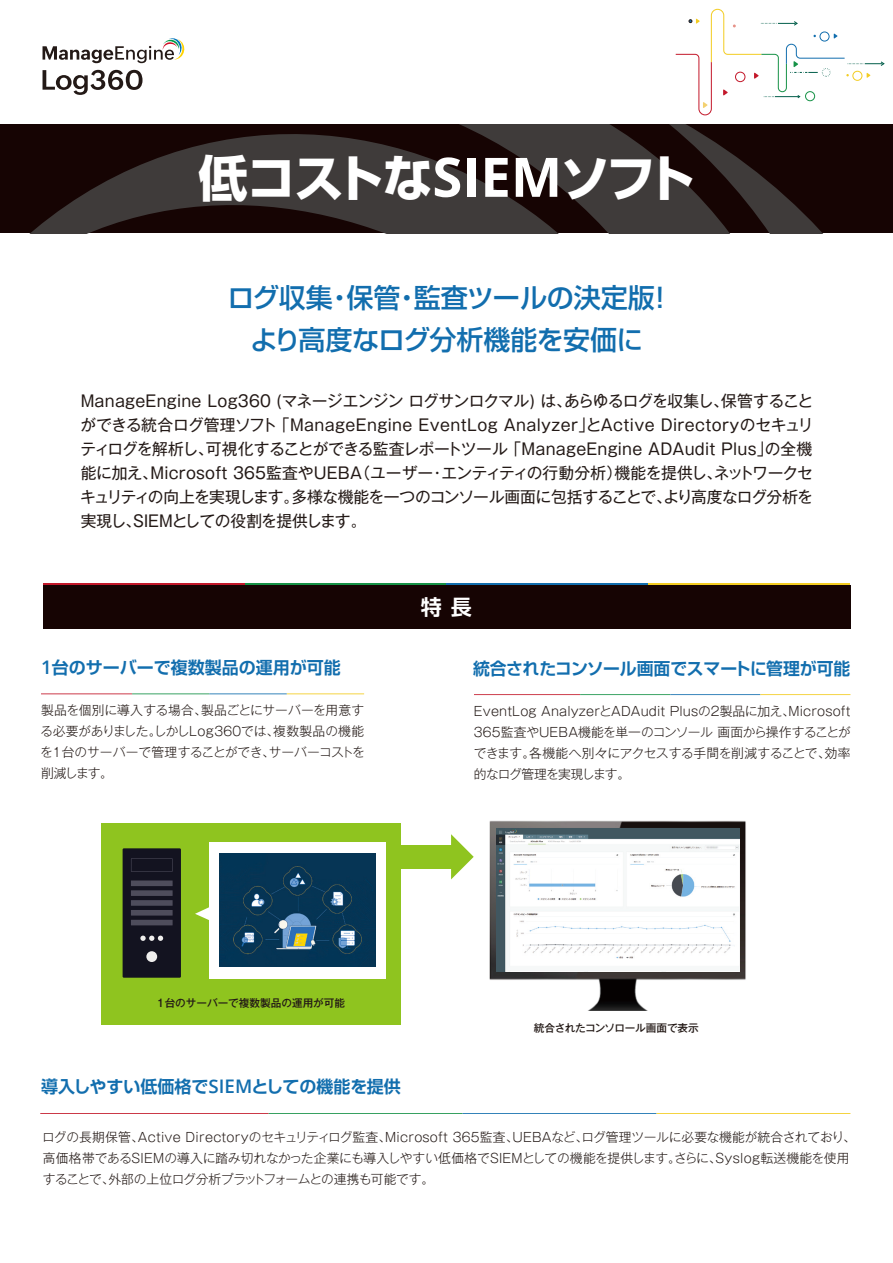
<style>
.page{position:relative;width:893px;height:1263px;background:#fff}
.page>*{position:absolute;margin:0;border:0;box-sizing:border-box;transform-origin:0 0}
.t1{font:700 49.5px "Shin Go Pro";letter-spacing:-.05em;color:#fff}
.t2{font:500 27px/42.5px "Shin Go Pro";letter-spacing:-.005em;color:#126eae;text-align:center}
.t3{font:700 21px "Shin Go Pro De";color:#fff}
.t4{font:700 16.95px "Shin Go Pro De";color:#126eae}
.t5{font:15.9px/24px "Gothic MB101 Pro";letter-spacing:-.035em;color:#231916;text-align:justify}
.t6{font:300 12.75px/21px "Gothic MB101 Pro";letter-spacing:-.005em;color:#231916;text-align:justify}
.t7{font:500 10.65px "Gothic MB101 Pro";color:#231916}
.s1{font-family:"Open Sans";font-size:54.45px}
.s2{font-family:"Open Sans";font-weight:600;font-size:18.75px}
</style>
<div class="page">
<div style="left:101px;top:823px;width:300px;height:201px;background:#8fc41f"></div>
<svg style="left:756px;top:124px;width:137px;height:109px;background:#1b0b0a"></svg>
<svg style="left:0;top:124px;width:756px;height:109px;background:#291e1d"></svg>
<svg style="left:0;top:135px;width:610px;height:98px;background:#2e2423"></svg>
<svg style="left:675px;top:9px;width:210px;height:107px"></svg>
<div style="left:43px;top:585px;width:807px;height:44px;background:#160403"></div>
<hr style="left:43px;top:583px;width:201px;height:2px;background:#c3182a">
<hr style="left:244px;top:583px;width:202px;height:2px;background:#169247">
<hr style="left:446px;top:583px;width:202px;height:2px;background:#126eae">
<hr style="left:648px;top:583px;width:202px;height:2px;background:#f3cc21">
<svg style="left:41px;top:693px;width:323px;height:1px"></svg>
<svg style="left:40px;top:1113px;width:810px;height:1px"></svg>
<svg style="left:474px;top:694px;width:376px;height:1px"></svg>
<div style="left:123px;top:848px;width:58px;height:130px;background:#131320"></div>
<svg style="left:131px;top:858px;width:42px;height:14px"></svg>
<div style="left:131px;top:920px;width:42px;height:5px;background:#4e4d5c"></div>
<div style="left:131px;top:910px;width:42px;height:5px;background:#4e4d5c"></div>
<div style="left:131px;top:900px;width:42px;height:6px;background:#4e4d5c"></div>
<div style="left:131px;top:890px;width:42px;height:6px;background:#4e4d5c"></div>
<div style="left:131px;top:880px;width:42px;height:6px;background:#4e4d5c"></div>
<div style="left:146px;top:951px;width:11px;height:11px;background:#efeeed;border-radius:50%"></div>
<svg style="left:140px;top:935px;width:23px;height:6px"></svg>
<div style="left:209px;top:842px;width:176px;height:136px;background:#fff"></div>
<img style="left:490px;top:820px;width:256px;height:190px">
<div style="left:393px;top:845px;width:65px;height:24px;background:#8fc41f"></div>
<svg style="left:451px;top:834px;width:23px;height:45px"></svg>
<svg style="left:195px;top:907px;width:14px;height:13px"></svg>
<img style="left:219px;top:853px;width:156px;height:114px">
<img style="left:497px;top:829px;width:243px;height:142px">
<svg style="left:43px;top:70px;width:100px;height:25px"></svg>
<svg style="left:43px;top:38px;width:142px;height:25px"></svg>
<h1 class="t1" style="left:199px;top:139px;width:498px">低コストな<span class="s1">SIEM</span>ソフト</h1>
<h2 class="t2" style="left:227px;top:273px;width:448px">ログ収集・保管・監査ツールの決定版！より高度なログ分析機能を安価に</h2>
<p class="t5" style="left:80px;top:386px;width:735px">ManageEngine Log360 (マネージエンジン ログサンロクマル) は、あらゆるログを収集し、保管することができる統合ログ管理ソフト 「ManageEngine EventLog Analyzer」とActive Directoryのセキュリティログを解析し、可視化することができる監査レポートツール 「ManageEngine ADAudit Plus」の全機能に加え、Microsoft 365監査やUEBA（ユーザー・エンティティの行動分析）機能を提供し、ネットワークセキュリティの向上を実現します。多様な機能を一つのコンソール画面に包括することで、より高度なログ分析を実現し、SIEMとしての役割を提供します。</p>
<h3 class="t4" style="left:41px;top:654px;width:301px"><span class="s2">1</span>台のサーバーで複数製品の運用が可能</h3>
<p class="t6" style="left:40px;top:698px;width:326px">製品を個別に導入する場合、製品ごとにサーバーを用意する必要がありました。しかしLog360では、複数製品の機能を1台のサーバーで管理することができ、サーバーコストを削減します。</p>
<h3 class="t3" style="left:421px;top:590px;width:52px">特長</h3>
<h3 class="t4" style="left:473px;top:654px;width:379px">統合されたコンソール画面でスマートに管理が可能</h3>
<p class="t6" style="left:474px;top:699px;width:379px">EventLog AnalyzerとADAudit Plusの2製品に加え、Microsoft 365監査やUEBA機能を単一のコンソール 画面から操作することができます。各機能へ別々にアクセスする手間を削減することで、効率的なログ管理を実現します。</p>
<p class="t7" style="left:157px;top:994px;width:190px">1台のサーバーで複数製品の運用が可能</p>
<h3 class="t4" style="left:41px;top:1073px;width:361px">導入しやすい低価格で<span class="s2">SIEM</span>としての機能を提供</h3>
<p class="t7" style="left:534px;top:1019px;width:166px">統合されたコンソロール画面で表示</p>
<p class="t6" style="left:42px;top:1124px;width:815px;text-align:left">ログの長期保管、Active Directoryのセキュリティログ監査、Microsoft 365監査、UEBAなど、ログ管理ツールに必要な機能が統合されており、高価格帯であるSIEMの導入に踏み切れなかった企業にも導入しやすい低価格でSIEMとしての機能を提供します。さらに、Syslog転送機能を使用することで、外部の上位ログ分析プラットフォームとの連携も可能です。</p>
</div>
